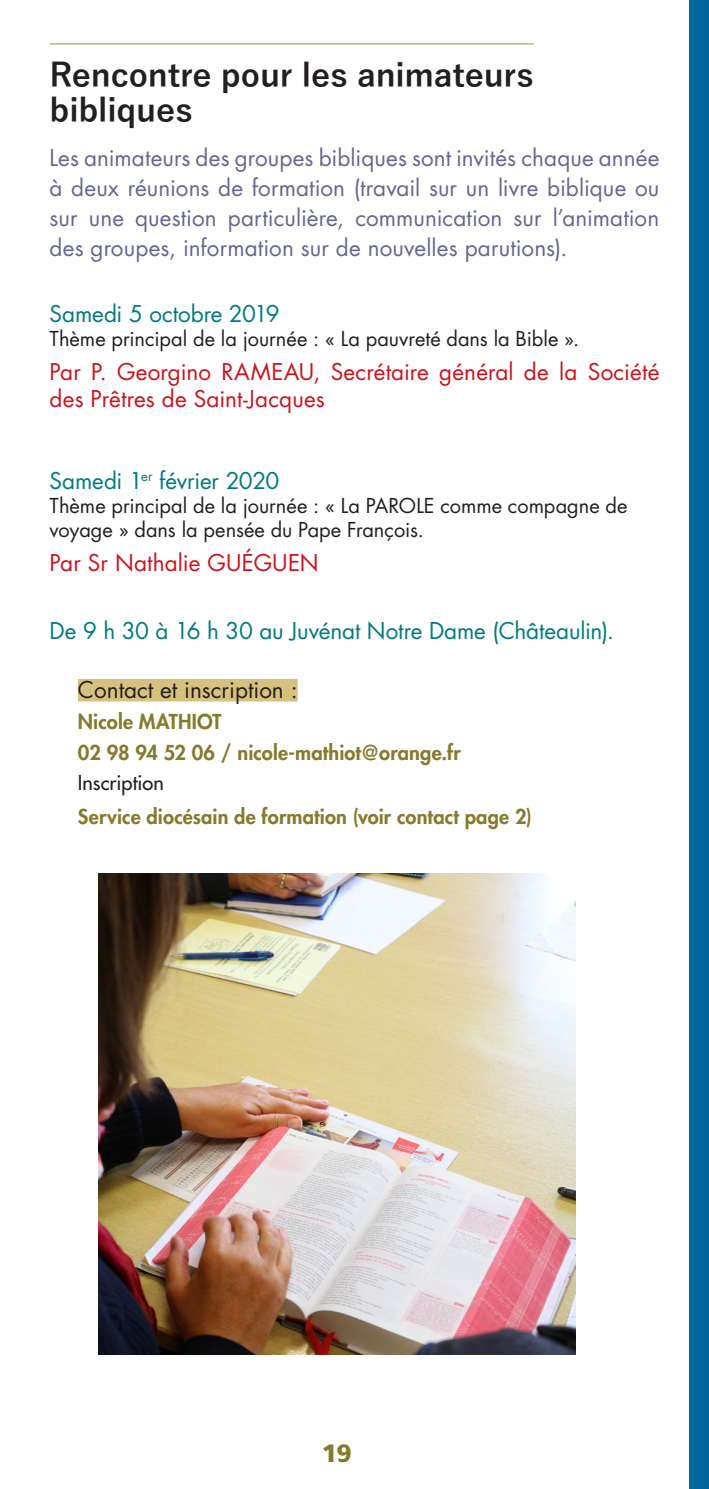
<style>
.page{position:relative;width:709px;height:1489px;background:#fff}
.page>*{position:absolute;margin:0;border:0;box-sizing:border-box;transform-origin:0 0}
.titre_noir_script{font:700 32.5px/35px "Yu Gothic";letter-spacing:-.005em;color:#231f20}
.t1{font:900 25px "Frutiger LT Std";color:#867a2c}
.intro_SC{font:22.5px/30px "Futura Std";letter-spacing:.005em;color:#666790;text-align:justify}
.DATE_VERT_BOLD{font:22.5px/27px "Futura Std";letter-spacing:.005em;color:#cb141c}
.DATE_VERT_BOLD-2{font:22.5px "Futura Std";letter-spacing:-.005em;color:#007b7d}
.contact_et_inscripti{font:22.5px "Futura Std";color:#231f20}
.COURANT{font:20px/24px "Futura Std";color:#231f20}
.DATE_VERT_BOLD-3{font:800 20px "Futura Std";letter-spacing:.005em;color:#867a2c}
.COURANT-2{font:500 20px "Futura Std";color:#231f20}
</style>
<div class="page">
<div style="left:689px;top:0;width:20px;height:1488px;background:#01669b"></div>
<hr style="left:50px;top:43px;width:484px;height:1px;background:#9fb64e">
<div style="left:78px;top:679px;width:220px;height:22px;background:#d6c17d"></div>
<img style="left:98px;top:873px;width:477px;height:481px">
<p class="titre_noir_script" style="left:50px;top:58px;width:485px">Rencontre pour les animateurs bibliques</p>
<p class="intro_SC" style="left:50px;top:143px;width:611px">Les animateurs des groupes bibliques sont invités chaque année à deux réunions de formation (travail sur un livre biblique ou sur une question particulière, communication sur l’animation des groupes, information sur de nouvelles parutions).</p>
<p class="DATE_VERT_BOLD-2" style="left:50px;top:299px;width:231px">Samedi 5 octobre 2019</p>
<p class="COURANT" style="left:50px;top:326px;width:531px">Thème principal de la journée : « La pauvreté dans la Bible ».</p>
<p class="DATE_VERT_BOLD" style="left:50px;top:358px;width:611px">Par P. Georgino RAMEAU, Secrétaire général de la Société des Prêtres de Saint-Jacques</p>
<p class="DATE_VERT_BOLD-2" style="left:50px;top:466px;width:231px">Samedi 1<sup>er</sup> février 2020</p>
<p class="COURANT" style="left:50px;top:493px;width:579px">Thème principal de la journée : « La PAROLE comme compagne de voyage » dans la pensée du Pape François.</p>
<p class="DATE_VERT_BOLD" style="left:50px;top:549px;width:270px">Par Sr Nathalie GUÉGUEN</p>
<p class="DATE_VERT_BOLD-2" style="left:50px;top:616px;width:566px">De 9 h 30 à 16 h 30 au Juvénat Notre Dame (Châteaulin).</p>
<p class="contact_et_inscripti" style="left:78px;top:675px;width:221px">Contact et inscription :</p>
<p class="DATE_VERT_BOLD-3" style="left:78px;top:708px;width:145px">Nicole MATHIOT</p>
<p class="DATE_VERT_BOLD-3" style="left:78px;top:739px;width:384px">02 98 94 52 06 / nicole-mathiot@orange.fr</p>
<p class="COURANT-2" style="left:78px;top:770px;width:87px">Inscription</p>
<p class="DATE_VERT_BOLD-3" style="left:78px;top:804px;width:455px">Service diocésain de formation (voir contact page 2)</p>
<p class="t1" style="left:322px;top:1437px;width:31px">19</p>
</div>
